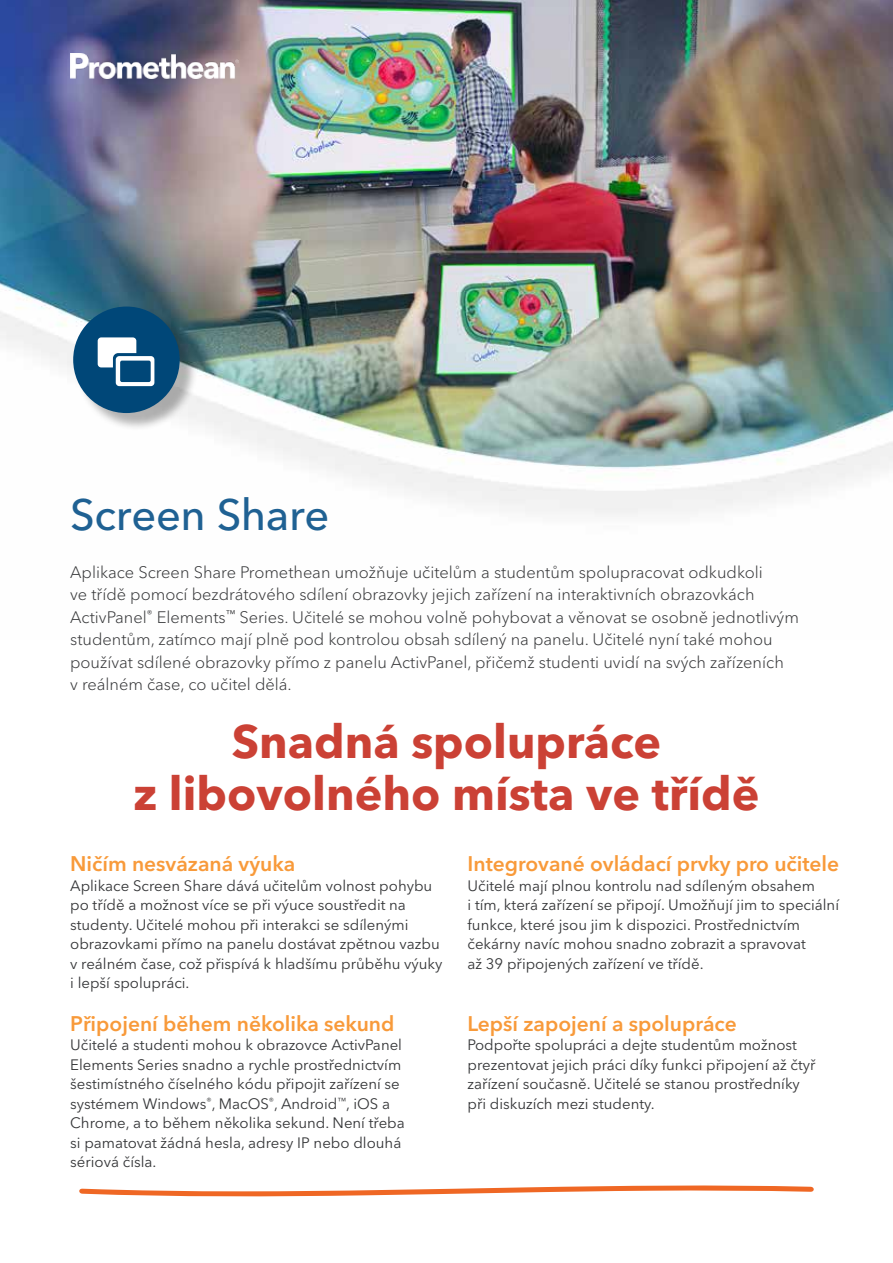
<style>
.page{position:relative;width:893px;height:1263px;background:#fff}
.page>*{position:absolute;margin:0;border:0;box-sizing:border-box;transform-origin:0 0}
.t1{font:700 46.5px/52.5px "Avenir Next LT Pro";color:#cb4135;text-align:center}
.t2{font:500 43.5px "Avenir Next LT Pro";letter-spacing:-.01em;color:#1f6193}
.t3{font:600 21px "Avenir Next LT Pro";color:#f89a3a}
.t4{font:300 16.5px/22.5px "Avenir Next LT Pro";color:#343537}
.t5{font:15px/19.5px "Avenir Next LT Pro";color:#343537}
</style>
<div class="page">
<img style="left:0;top:0;width:893px;height:515px">
<img style="left:70px;top:53px;width:168px;height:25px">
<div style="left:75px;top:309px;width:123px;height:122px;background:#000;opacity:.3"></div>
<div style="left:73px;top:307px;width:107px;height:106px;background:#004778;border-radius:50%"></div>
<svg style="left:98px;top:337px;width:56px;height:49px"></svg>
<svg style="left:79px;top:1185px;width:735px;height:12px"></svg>
<h2 class="t2" style="left:70px;top:489px;width:261px">Screen Share</h2>
<p class="t4" style="left:70px;top:561px;width:730px">Aplikace Screen Share Promethean umožňuje učitelům a studentům spolupracovat odkudkoli<br>ve třídě pomocí bezdrátového sdílení obrazovky jejich zařízení na interaktivních obrazovkách ActivPanel<sup>®</sup> Elements<sup>™</sup> Series. Učitelé se mohou volně pohybovat a věnovat se osobně jednotlivým studentům, zatímco mají plně pod kontrolou obsah sdílený na panelu. Učitelé nyní také mohou používat sdílené obrazovky přímo z panelu ActivPanel, přičemž studenti uvidí na svých zařízeních<br>v reálném čase, co učitel dělá.</p>
<h1 class="t1" style="left:133px;top:715px;width:628px">Snadná spolupráce<br>z libovolného místa ve třídě</h1>
<h3 class="t3" style="left:70px;top:851px;width:227px">Ničím nesvázaná výuka</h3>
<p class="t5" style="left:70px;top:876px;width:374px">Aplikace Screen Share dává učitelům volnost pohybu po třídě a možnost více se při výuce soustředit na studenty. Učitelé mohou při interakci se sdílenými obrazovkami přímo na panelu dostávat zpětnou vazbu v reálném čase, což přispívá k hladšímu průběhu výuky i lepší spolupráci.</p>
<h3 class="t3" style="left:70px;top:1011px;width:326px">Připojení během několika sekund</h3>
<p class="t5" style="left:70px;top:1035px;width:336px">Učitelé a studenti mohou k obrazovce ActivPanel Elements Series snadno a rychle prostřednictvím šestimístného číselného kódu připojit zařízení se systémem Windows<sup>®</sup>, MacOS<sup>®</sup>, Android<sup>™</sup>, iOS a Chrome, a to během několika sekund. Není třeba si pamatovat žádná hesla, adresy IP nebo dlouhá sériová čísla.</p>
<h3 class="t3" style="left:467px;top:851px;width:373px">Integrované ovládací prvky pro učitele</h3>
<p class="t5" style="left:467px;top:876px;width:373px">Učitelé mají plnou kontrolu nad sdíleným obsahem<br>i tím, která zařízení se připojí. Umožňují jim to speciální funkce, které jsou jim k dispozici. Prostřednictvím čekárny navíc mohou snadno zobrazit a spravovat<br>až 39 připojených zařízení ve třídě.</p>
<h3 class="t3" style="left:467px;top:1011px;width:271px">Lepší zapojení a spolupráce</h3>
<p class="t5" style="left:467px;top:1035px;width:350px">Podpořte spolupráci a dejte studentům možnost prezentovat jejich práci díky funkci připojení až čtyř zařízení současně. Učitelé se stanou prostředníky při diskuzích mezi studenty.</p>
</div>
